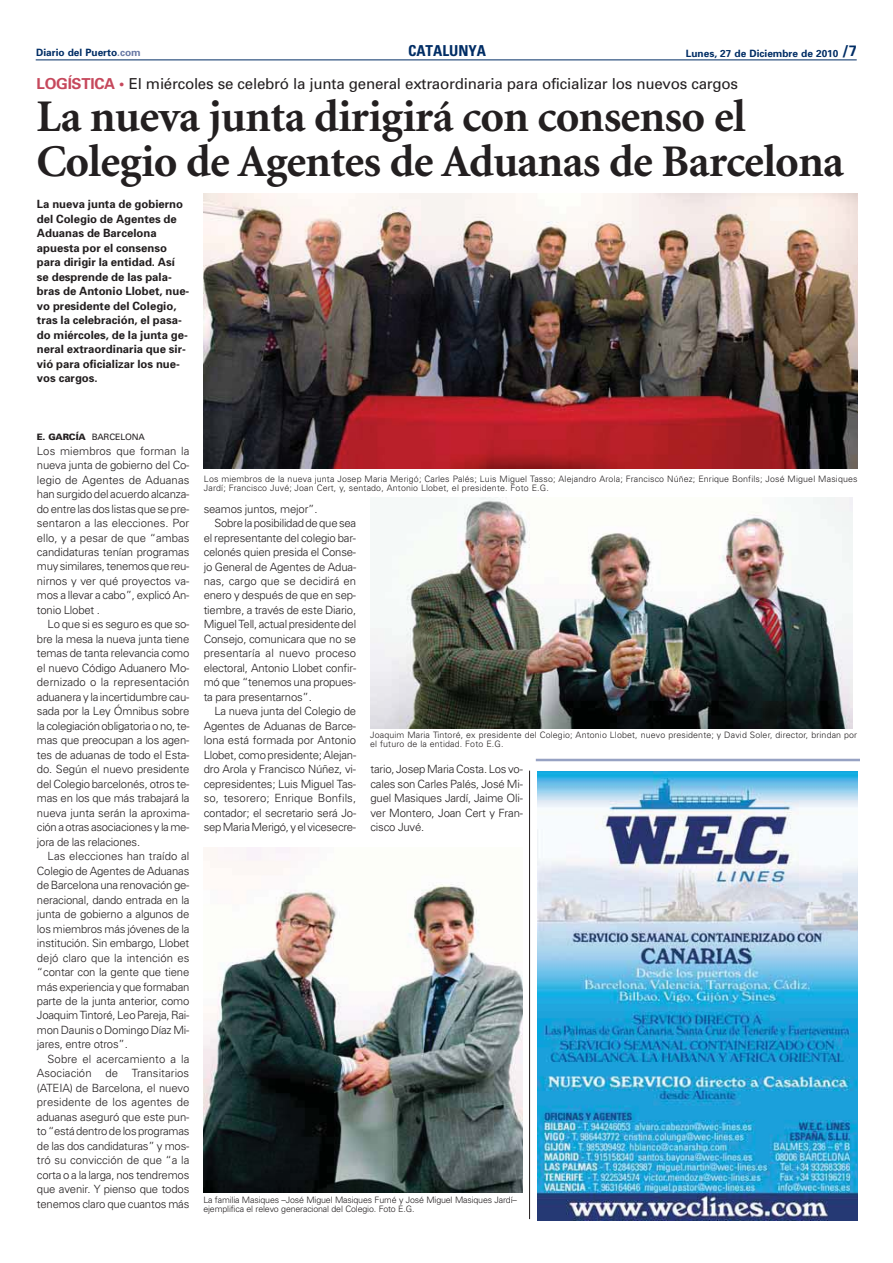
<style>
.page{position:relative;width:893px;height:1263px;background:#fff}
.page>*{position:absolute;margin:0;border:0;box-sizing:border-box;transform-origin:0 0}
.t1{font:700 45.3px/45.3px "Minion";letter-spacing:-.015em;color:#231f20}
.t2{font:15.15px "Univers";letter-spacing:-.015em;color:#231f20}
.t3{font:700 condensed 15.15px "Univers";color:#002d65}
.t4{font:300 11.4px/14.5px "Univers";letter-spacing:-.015em;color:#231f20;text-align:justify}
.t5{font:700 11.4px/14.5px "Univers";color:#231f20}
.t6{font:300 11.4px "Univers";letter-spacing:.005em;color:#231f20}
.t7{font:700 10.05px "Univers";color:#002d65}
.t8{font:300 8.85px/8.9px "Univers";letter-spacing:.015em;color:#231f20}
.t9{font:300 8.85px/8.9px "Univers";letter-spacing:-.015em;color:#231f20}
.t10{font:8.85px "Univers";letter-spacing:-.015em;color:#231f20}
.s1{color:#6878a4}
.s2{font-size:15.15px}
.s3{font-weight:700;color:#c6485c}
.s4{font-weight:900}
</style>
<div class="page">
<hr style="left:36px;top:60px;width:820px;height:1px;background:#002d65">
<hr style="left:536px;top:759px;width:324px;height:2px;background:#97a2c3">
<img style="left:537px;top:772px;width:320px;height:448px">
<hr style="left:529px;top:771px;width:1px;height:448px;background:#231f20">
<img style="left:204px;top:193px;width:653px;height:276px">
<img style="left:371px;top:498px;width:481px;height:231px">
<img style="left:204px;top:847px;width:318px;height:346px">
<p class="t7" style="left:36px;top:49px;width:106px">Diario del Puerto<span class="s1">.com</span></p>
<h2 class="t3" style="left:408px;top:45px;width:80px">CATALUNYA</h2>
<p class="t7" style="left:685px;top:49px;width:173px">Lunes, 27 de Diciembre de 2010 <span class="s2">/7</span></p>
<h2 class="t2" style="left:36px;top:78px;width:703px"><span class="s3">LOGÍSTICA •</span> El miércoles se celebró la junta general extraordinaria para oficializar los nuevos cargos</h2>
<h1 class="t1" style="left:36px;top:98px;width:809px">La nueva junta dirigirá con consenso el<br>Colegio de Agentes de Aduanas de Barcelona</h1>
<p class="t5" style="left:37px;top:198px;width:154px">La nueva junta de gobierno del Colegio de Agentes de<br>Aduanas de Barcelona apuesta por el consenso para dirigir la entidad. Así se desprende de las pala&shy;bras de Antonio Llobet, nue&shy;vo presidente del Colegio, tras la celebración, el pasa&shy;do miércoles, de la junta ge&shy;neral extraordinaria que sir&shy;vió para oficializar los nue&shy;vos cargos.</p>
<p class="t10" style="left:37px;top:434px;width:109px"><span class="s4">E. GARCÍA</span> BARCELONA</p>
<p class="t4" style="left:37px;top:444px;width:154px">Los miembros que forman la nueva junta de gobierno del Co&shy;legio de Agentes de Aduanas han surgido del acuerdo alcanza&shy;do entre las dos listas que se pre&shy;sentaron a las elecciones. Por ello, y a pesar de que “ambas candidaturas tenían programas muy similares, tenemos que reu&shy;nirnos y ver qué proyectos va&shy;mos a llevar a cabo”, explicó An&shy;tonio Llobet .</p>
<p class="t4" style="left:37px;top:618px;width:154px;text-indent:11px">Lo que si es seguro es que so&shy;bre la mesa la nueva junta tiene temas de tanta relevancia como el nuevo Código Aduanero Mo&shy;dernizado o la representación aduanera y la incertidumbre cau&shy;sada por la Ley Ómnibus sobre la colegiación obligatoria o no, te&shy;mas que preocupan a los agen&shy;tes de aduanas de todo el Esta&shy;do. Según el nuevo presidente del Colegio barcelonés, otros te&shy;mas en los que más trabajará la nueva junta serán la aproxima&shy;ción a otras asociaciones y la me&shy;jora de las relaciones.</p>
<p class="t4" style="left:37px;top:850px;width:154px;text-indent:11px">Las elecciones han traído al Colegio de Agentes de Aduanas de Barcelona una renovación ge&shy;neracional, dando entrada en la junta de gobierno a algunos de los miembros más jóvenes de la institución. Sin embargo, Llobet dejó claro que la intención es “contar con la gente que tiene más experiencia y que formaban parte de la junta anterior, como Joaquim Tintoré, Leo Pareja, Rai&shy;mon Daunis o Domingo Díaz Mi&shy;jares, entre otros”.</p>
<p class="t4" style="left:37px;top:1053px;width:154px;text-indent:11px">Sobre el acercamiento a la Asociación de Transitarios (ATEIA) de Barcelona, el nuevo presidente de los agentes de aduanas aseguró que este pun&shy;to “está dentro de los programas de las dos candidaturas” y mos&shy;tró su convicción de que “a la corta o a la larga, nos tendremos que avenir. Y pienso que todos tenemos claro que cuantos más</p>
<p class="t8" style="left:204px;top:476px;width:655px">Los miembros de la nueva junta Josep Maria Merigó; Carles Palés; Luis Miguel Tasso; Alejandro Arola; Francisco Núñez; Enrique Bonfils; José Miguel Masiques<br>Jardí; Francisco Juvé; Joan Cert, y, sentado, Antonio Llobet, el presidente. Foto E.G.</p>
<p class="t4" style="left:204px;top:502px;width:115px">seamos juntos, mejor”.</p>
<p class="t4" style="left:214px;top:517px;width:143px">Sobre la posibilidad de que sea</p>
<p class="t4" style="left:204px;top:531px;width:154px">el representante del colegio bar-</p>
<p class="t4" style="left:204px;top:546px;width:154px">celonés quien presida el Conse-</p>
<p class="t4" style="left:204px;top:560px;width:154px">jo General de Agentes de Adua-</p>
<p class="t6" style="left:204px;top:577px;width:154px">nas, cargo que se decidirá en</p>
<p class="t4" style="left:204px;top:589px;width:154px">enero y después de que en sep-</p>
<p class="t4" style="left:204px;top:604px;width:154px">tiembre, a través de este Diario,</p>
<p class="t4" style="left:204px;top:618px;width:154px">Miguel Tell, actual presidente del</p>
<p class="t4" style="left:204px;top:633px;width:154px">Consejo, comunicara que no se</p>
<p class="t6" style="left:204px;top:649px;width:154px">presentaría al nuevo proceso</p>
<p class="t4" style="left:204px;top:662px;width:154px">electoral, Antonio Llobet confir-</p>
<p class="t4" style="left:204px;top:676px;width:154px">mó que “tenemos una propues-</p>
<p class="t4" style="left:204px;top:691px;width:110px">ta para presentarnos”.</p>
<p class="t4" style="left:214px;top:705px;width:143px">La nueva junta del Colegio de</p>
<p class="t4" style="left:204px;top:720px;width:154px">Agentes de Aduanas de Barce-</p>
<p class="t4" style="left:204px;top:734px;width:154px">lona está formada por Antonio</p>
<p class="t4" style="left:204px;top:749px;width:154px">Llobet, como presidente; Alejan-</p>
<p class="t4" style="left:204px;top:763px;width:154px">dro Arola y Francisco Núñez, vi-</p>
<p class="t4" style="left:204px;top:777px;width:154px">cepresidentes; Luis Miguel Tas-</p>
<p class="t6" style="left:204px;top:794px;width:154px">so, tesorero; Enrique Bonfils,</p>
<p class="t4" style="left:204px;top:806px;width:154px">contador; el secretario será Jo-</p>
<p class="t4" style="left:204px;top:821px;width:154px">sep Maria Merigó, y el vicesecre-</p>
<p class="t8" style="left:370px;top:732px;width:488px">Joaquim Maria Tintoré, ex presidente del Colegio; Antonio Llobet, nuevo presidente; y David Soler, director, brindan por el futuro de la entidad. Foto E.G.</p>
<p class="t4" style="left:370px;top:763px;width:154px">tario, Josep Maria Costa. Los vo&shy;cales son Carles Palés, José Mi&shy;guel Masiques Jardí, Jaime Oli&shy;ver Montero, Joan Cert y Fran&shy;cisco Juvé.</p>
<p class="t9" style="left:203px;top:1197px;width:315px">La familia Masiques –José Miguel Masiques Furné y José Miguel Masiques Jardí– ejemplifica el relevo generacional del Colegio. Foto E.G.</p>
</div>
